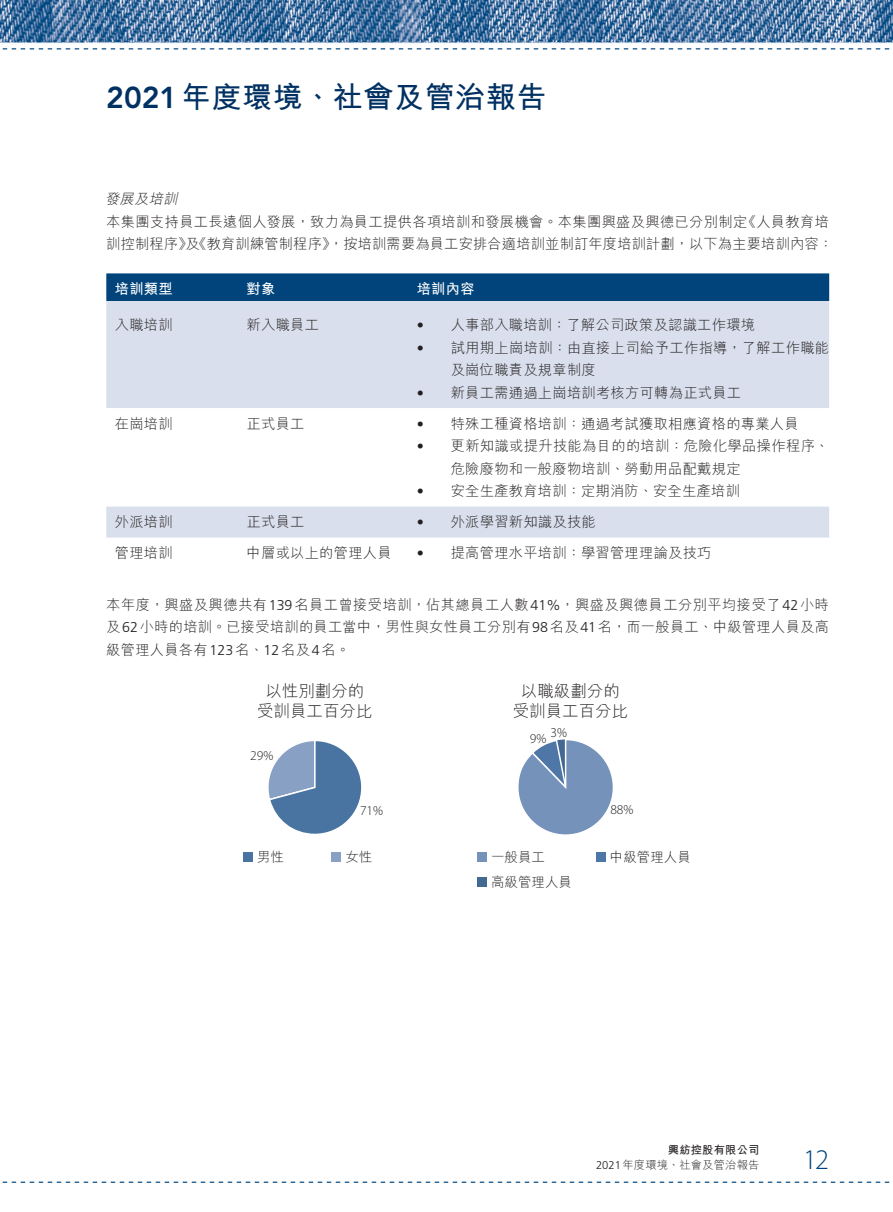
<style>
.page{position:relative;width:893px;height:1212px;background:#fff}
.page>*{position:absolute;margin:0;border:0;box-sizing:border-box;transform-origin:0 0}
.t1{font:700 30px "M Hei HK";letter-spacing:.02em;color:#003162}
.t2{font:300 28.5px "Myriad Pro";color:#00447b}
.t3{font:300 16.5px/19.8px "M Hei HK";color:#231f20;text-align:center}
._50_Table_txt{font:300 14.25px "M Hei HK";letter-spacing:.02em;color:#231f20}
._00_txt{font:300 14.25px/22.5px "M Hei HK";letter-spacing:.02em;color:#231f20}
._50_Table_txt-2{font:700 14.25px "M Hei HK";letter-spacing:.02em;color:#fff}
._50_Table_txt-3{font:300 14.25px "Frutiger LT Std";color:#231f20}
._03_H3{font:italic 300 14.25px "M Hei HK";color:#231f20}
.t4{font:300 13.5px "M Hei HK";color:#231f20}
.t5{font:300 13.5px "Myriad Pro";color:#231f20}
.t6{font:300 11.25px/15px "M Hei HK";letter-spacing:.02em;color:#231f20;text-align:right}
.s1{font-family:"Avenir LT Std";font-weight:800}
.s2{font-family:"Frutiger LT Std"}
.s3{font-weight:700}
</style>
<div class="page">
<img style="left:0;top:0;width:893px;height:862px">
<svg style="left:0;top:48px;width:893px;height:1px"></svg>
<svg style="left:2px;top:1181px;width:888px;height:2px"></svg>
<div style="left:106px;top:273px;width:723px;height:28px;background:#00447b"></div>
<svg style="left:106px;top:301px;width:723px;height:236px;fill:#d9dfec"></svg>
<svg style="left:516px;top:738px;width:99px;height:99px"></svg>
<svg style="left:263px;top:739px;width:100px;height:97px"></svg>
<div style="left:596px;top:852px;width:9px;height:10px;background:#4e77a7"></div>
<div style="left:477px;top:877px;width:10px;height:10px;background:#436891"></div>
<div style="left:477px;top:852px;width:10px;height:10px;background:#7592bb"></div>
<div style="left:243px;top:852px;width:10px;height:10px;background:#4973a0"></div>
<div style="left:331px;top:852px;width:10px;height:10px;background:#88a0c4"></div>
<h1 class="t1" style="left:106px;top:75px;width:442px"><span class="s1">2021</span>年度環境、社會及管治報告</h1>
<p class="_03_H3" style="left:105px;top:192px;width:77px">發展及培訓</p>
<p class="_00_txt" style="left:742px;top:210px;width:88px">《人員教育培</p>
<p class="_00_txt" style="left:106px;top:210px;width:728px">本集團支持員工長遠個人發展，致力為員工提供各項培訓和發展機會。本集團興盛及興德已分別制定<br>訓控制程序 《及》 教育訓練管制程序，》按培訓需要為員工安排合適培訓並制訂年度培訓計劃，以下為主要培訓內容：</p>
<p class="_50_Table_txt-2" style="left:417px;top:278px;width:59px">培訓內容</p>
<p class="_50_Table_txt-2" style="left:115px;top:278px;width:59px">培訓類型</p>
<p class="_50_Table_txt-2" style="left:247px;top:278px;width:30px">對象</p>
<p class="_50_Table_txt" style="left:115px;top:318px;width:59px">入職培訓</p>
<p class="_50_Table_txt" style="left:247px;top:318px;width:74px">新入職員工</p>
<p class="_50_Table_txt-3" style="left:417px;top:317px;width:9px">•</p>
<p class="_50_Table_txt" style="left:451px;top:318px;width:306px">人事部入職培訓：了解公司政策及認識工作環境</p>
<p class="_50_Table_txt-3" style="left:417px;top:340px;width:9px">•</p>
<p class="_50_Table_txt" style="left:451px;top:340px;width:380px">試用期上崗培訓：由直接上司給予工作指導，了解工作職能</p>
<p class="_50_Table_txt-3" style="left:417px;top:385px;width:9px">•</p>
<p class="_50_Table_txt" style="left:451px;top:363px;width:147px">及崗位職責及規章制度</p>
<p class="_50_Table_txt" style="left:451px;top:385px;width:292px">新員工需通過上崗培訓考核方可轉為正式員工</p>
<p class="_50_Table_txt" style="left:115px;top:416px;width:59px">在崗培訓</p>
<p class="_50_Table_txt" style="left:247px;top:416px;width:59px">正式員工</p>
<p class="_50_Table_txt-3" style="left:417px;top:416px;width:9px">•</p>
<p class="_50_Table_txt" style="left:451px;top:416px;width:349px">特殊工種資格培訓：通過考試獲取相應資格的專業人員</p>
<p class="_50_Table_txt-3" style="left:417px;top:438px;width:9px">•</p>
<p class="_50_Table_txt" style="left:451px;top:439px;width:380px">更新知識或提升技能為目的的培訓：危險化學品操作程序、</p>
<p class="_50_Table_txt-3" style="left:417px;top:483px;width:9px">•</p>
<p class="_50_Table_txt" style="left:451px;top:461px;width:291px">危險廢物和一般廢物培訓、勞動用品配戴規定</p>
<p class="_50_Table_txt" style="left:451px;top:484px;width:291px">安全生產教育培訓：定期消防、安全生產培訓</p>
<p class="_50_Table_txt" style="left:115px;top:515px;width:59px">外派培訓</p>
<p class="_50_Table_txt" style="left:247px;top:515px;width:59px">正式員工</p>
<p class="_50_Table_txt-3" style="left:417px;top:514px;width:9px">•</p>
<p class="_50_Table_txt" style="left:451px;top:515px;width:147px">外派學習新知識及技能</p>
<p class="_50_Table_txt" style="left:451px;top:546px;width:262px">提高管理水平培訓：學習管理理論及技巧</p>
<p class="_50_Table_txt" style="left:115px;top:546px;width:59px">管理培訓</p>
<p class="_00_txt" style="left:106px;top:593px;width:724px;text-align:justify">本年度，興盛及興德共有<span class="s2">139</span>名員工曾接受培訓，佔其總員工人數<span class="s2">41%</span>，興盛及興德員工分別平均接受了<span class="s2">42</span>小時及<span class="s2">62</span>小時的培訓。已接受培訓的員工當中，男性與女性員工分別有<span class="s2">98</span>名及<span class="s2">41</span>名，而一般員工、中級管理人員及高級管理人員各有<span class="s2">123</span>名、<span class="s2">12</span>名及<span class="s2">4</span>名。</p>
<p class="_50_Table_txt" style="left:247px;top:546px;width:147px">中層或以上的管理人員</p>
<p class="_50_Table_txt-3" style="left:417px;top:545px;width:9px">•</p>
<p class="t3" style="left:257px;top:681px;width:117px">以性別劃分的受訓員工百分比</p>
<p class="t3" style="left:513px;top:681px;width:117px">以職級劃分的受訓員工百分比</p>
<p class="t5" style="left:551px;top:724px;width:18px">3%</p>
<p class="t5" style="left:530px;top:730px;width:18px">9%</p>
<p class="t5" style="left:250px;top:747px;width:25px">29%</p>
<p class="t5" style="left:360px;top:803px;width:25px">71%</p>
<p class="t5" style="left:610px;top:801px;width:25px">88%</p>
<p class="t4" style="left:257px;top:850px;width:28px">男性</p>
<p class="t4" style="left:345px;top:850px;width:28px">女性</p>
<p class="t4" style="left:491px;top:850px;width:55px">一般員工</p>
<p class="t4" style="left:610px;top:850px;width:82px">中級管理人員</p>
<p class="t4" style="left:491px;top:875px;width:82px">高級管理人員</p>
<p class="t6" style="left:596px;top:1142px;width:165px"><span class="s3">興紡控股有限公司<br></span><span class="s2">2021</span>年度環境、社會及管治報告</p>
<h2 class="t2" style="left:803px;top:1142px;width:28px">12</h2>
</div>
